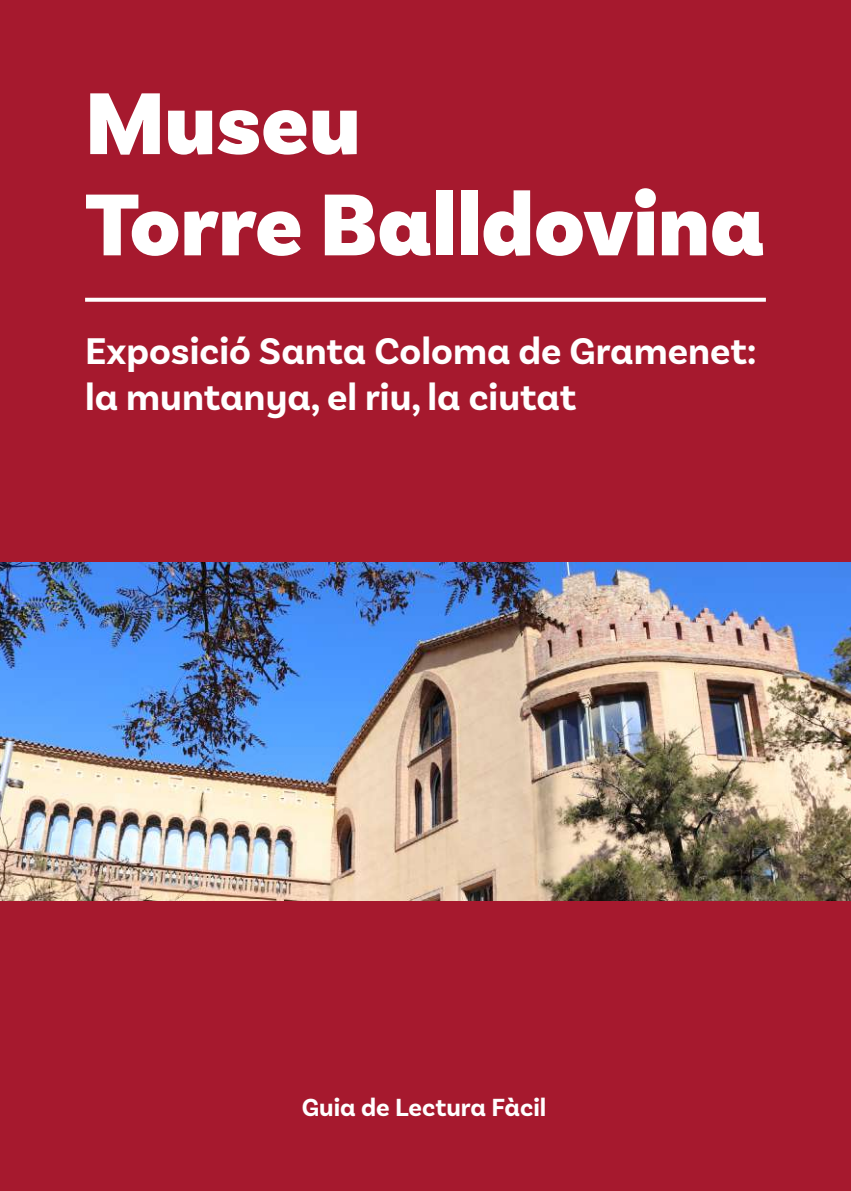
<style>
.page{position:relative;width:851px;height:1191px;background:#fff}
.page>*{position:absolute;margin:0;border:0;box-sizing:border-box;transform-origin:0 0}
.t1{font:900 92px/101.2px "Basic Sans Alt";color:#fff}
.t2{font:700 39px/46px "Basic Sans Alt";color:#fff}
.t3{font:700 26px "Basic Sans Alt";color:#fff}
</style>
<div class="page">
<div style="left:0;top:0;width:850px;height:1191px;background:#a6192e"></div>
<img style="left:0;top:562px;width:850px;height:338px">
<svg style="left:85px;top:298px;width:680px;height:4px;background:#f9f0f1"></svg>
<h1 class="t1" style="left:85px;top:75px;width:681px">Museu<br>Torre Balldovina</h1>
<p class="t2" style="left:85px;top:328px;width:673px">Exposició Santa Coloma de Gramenet: la muntanya, el riu, la ciutat</p>
<p class="t3" style="left:301px;top:1091px;width:246px">Guia de Lectura Fàcil</p>
</div>
